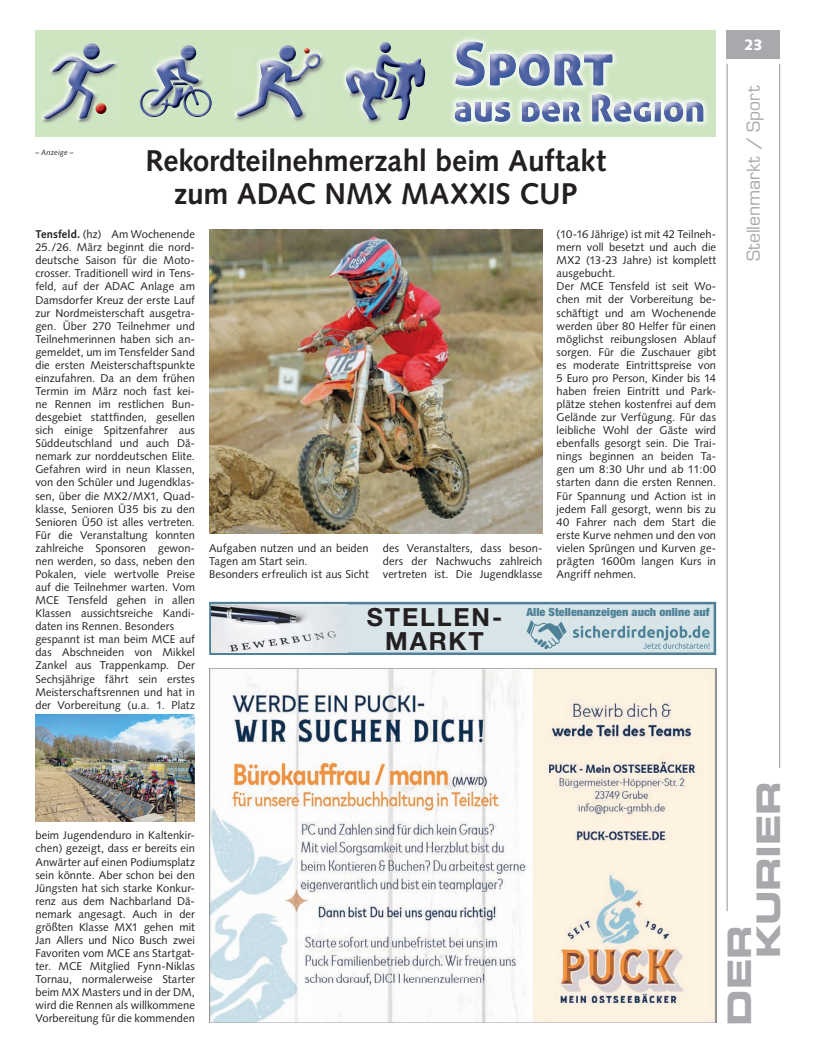
<style>
.page{position:relative;width:819px;height:1053px;background:#fff}
.page>*{position:absolute;margin:0;border:0;box-sizing:border-box;transform-origin:0 0}
.t1{font:32.5px/28.9px "Eurostile LT Std Bold Ex 2";letter-spacing:-.01em;color:#a8a9ad}
.t2{font:700 30px/32.5px "Syntax LT Std";letter-spacing:-.005em;color:#231f20;text-align:center}
.t3{font:700 25px/23.8px "Helvetica Neue";letter-spacing:.075em;color:#231f20;text-align:center}
.t4{font:17.5px "Eurostile LT Std";color:#a8a9ad}
.t5{font:900 15px "Syntax LT Std";color:#fff}
.t6{font:11.25px/13px "Syntax";letter-spacing:.005em;color:#231f20}
.t7{font:900 condensed 11.25px "Helvetica Neue";color:#4e8196;scale:1.08 1}
.t8{font:italic 7.5px "Syntax LT Std";letter-spacing:.015em;color:#231f20}
.s1{font-weight:700}
</style>
<div class="page">
<hr style="left:726px;top:64px;width:1px;height:847px;background:#939598">
<hr style="left:779px;top:64px;width:1px;height:703px;background:#939598">
<div style="left:726px;top:30px;width:54px;height:29px;background:#a8a9ad"></div>
<img style="left:209px;top:668px;width:507px;height:354px">
<div style="left:35px;top:31px;width:681px;height:106px;background:#cde5c1"></div>
<img style="left:451px;top:38px;width:257px;height:88px">
<img style="left:455px;top:41px;width:157px;height:45px">
<img style="left:454px;top:94px;width:249px;height:28px">
<svg style="left:86px;top:43px;width:11px;height:3px"></svg>
<img style="left:83px;top:46px;width:17px;height:4px">
<img style="left:40px;top:50px;width:78px;height:73px">
<img style="left:44px;top:61px;width:70px;height:58px">
<svg style="left:91px;top:66px;width:5px;height:3px"></svg>
<svg style="left:52px;top:57px;width:32px;height:15px"></svg>
<svg style="left:96px;top:103px;width:10px;height:11px"></svg>
<svg style="left:184px;top:45px;width:10px;height:2px"></svg>
<img style="left:181px;top:47px;width:15px;height:6px">
<img style="left:164px;top:53px;width:40px;height:32px">
<img style="left:153px;top:59px;width:46px;height:26px">
<img style="left:149px;top:116px;width:54px;height:1px">
<img style="left:140px;top:85px;width:71px;height:31px">
<img style="left:173px;top:82px;width:16px;height:3px">
<img style="left:236px;top:119px;width:69px;height:3px">
<img style="left:233px;top:51px;width:92px;height:68px">
<img style="left:237px;top:54px;width:83px;height:63px">
<svg style="left:283px;top:45px;width:10px;height:2px"></svg>
<img style="left:279px;top:47px;width:17px;height:15px">
<svg style="left:304px;top:48px;width:15px;height:18px"></svg>
<svg style="left:380px;top:42px;width:11px;height:11px"></svg>
<img style="left:344px;top:66px;width:37px;height:58px">
<img style="left:348px;top:70px;width:15px;height:3px">
<svg style="left:367px;top:115px;width:9px;height:5px"></svg>
<img style="left:346px;top:73px;width:30px;height:42px">
<svg style="left:363px;top:72px;width:13px;height:5px"></svg>
<svg style="left:371px;top:105px;width:3px;height:4px"></svg>
<img style="left:376px;top:54px;width:49px;height:66px">
<svg style="left:209px;top:601px;width:507px;height:54px;background:#c2d1d8"></svg>
<img style="left:35px;top:714px;width:160px;height:107px">
<img style="left:209px;top:229px;width:333px;height:304px">
<p class="t2" style="left:145px;top:145px;width:462px">Rekordteilnehmerzahl beim Auftakt zum ADAC NMX MAXXIS CUP</p>
<p class="t6" style="left:35px;top:228px;width:161px"><span class="s1">Tensfeld.</span> (hz) Am Wochenende<br>25./26. März beginnt die nord&shy;deutsche Saison für die Moto&shy;crosser. Traditionell wird in Tens&shy;feld, auf der ADAC Anlage am<br>Damsdorfer Kreuz der erste Lauf zur Nordmeisterschaft ausgetra&shy;gen. Über 270 Teilnehmer und<br>Teilnehmerinnen haben sich an&shy;gemeldet, um im Tensfelder Sand die ersten Meisterschaftspunkte einzufahren. Da an dem frühen<br>Termin im März noch fast kei&shy;ne Rennen im restlichen Bun&shy;desgebiet stattfinden, gesellen sich einige Spitzenfahrer aus<br>Süddeutschland und auch Dä&shy;nemark zur norddeutschen Elite.<br>Gefahren wird in neun Klassen, von den Schüler und Jugendklas&shy;sen, über die MX2/MX1, Quad&shy;klasse, Senioren Ü35 bis zu den<br>Senioren Ü50 ist alles vertreten.<br>Für die Veranstaltung konnten zahlreiche Sponsoren gewon&shy;nen werden, so dass, neben den<br>Pokalen, viele wertvolle Preise auf die Teilnehmer warten. Vom<br>MCE Tensfeld gehen in allen<br>Klassen aussichtsreiche Kandi&shy;daten ins Rennen. Besonders gespannt ist man beim MCE auf das Abschneiden von Mikkel<br>Zankel aus Trappenkamp. Der<br>Sechsjährige fährt sein erstes<br>Meisterschaftsrennen und hat in der Vorbereitung (u.a. 1. Platz</p>
<p class="t8" style="left:35px;top:147px;width:40px">– Anzeige –</p>
<p class="t6" style="left:556px;top:228px;width:161px">(10-16 Jährige) ist mit 42 Teilneh&shy;mern voll besetzt und auch die<br>MX2 (13-23 Jahre) ist komplett ausgebucht.<br>Der MCE Tensfeld ist seit Wo&shy;chen mit der Vorbereitung be&shy;schäftigt und am Wochenende werden über 80 Helfer für einen möglichst reibungslosen Ablauf sorgen. Für die Zuschauer gibt es moderate Eintrittspreise von<br>5 Euro pro Person, Kinder bis 14 haben freien Eintritt und Park&shy;plätze stehen kostenfrei auf dem<br>Gelände zur Verfügung. Für das leibliche Wohl der Gäste wird ebenfalls gesorgt sein. Die Trai&shy;nings beginnen an beiden Ta&shy;gen um 8:30 Uhr und ab 11:00 starten dann die ersten Rennen.<br>Für Spannung und Action ist in jedem Fall gesorgt, wenn bis zu<br>40 Fahrer nach dem Start die erste Kurve nehmen und den von vielen Sprüngen und Kurven ge&shy;prägten 1600m langen Kurs in<br>Angriff nehmen.</p>
<p class="t6" style="left:209px;top:541px;width:161px">Aufgaben nutzen und an beiden<br>Tagen am Start sein.<br>Besonders erfreulich ist aus Sicht</p>
<p class="t6" style="left:383px;top:541px;width:161px;text-align:justify">des Veranstalters, dass beson&shy;ders der Nachwuchs zahlreich vertreten ist. Die Jugendklasse</p>
<p class="t3" style="left:367px;top:604px;width:137px">STELLEN-<br>MARKT</p>
<p class="t7" style="left:526px;top:605px;width:171px">Alle Stellenanzeigen auch online auf</p>
<p class="t5" style="left:744px;top:36px;width:20px">23</p>
<p class="t4" style="left:743px;top:261px;width:177px;rotate:-90deg">Stellenmarkt / Sport</p>
<p class="t6" style="left:35px;top:828px;width:161px;text-align:justify">beim Jugendenduro in Kaltenkir&shy;chen) gezeigt, dass er bereits ein Anwärter auf einen Podiumsplatz sein könnte. Aber schon bei den Jüngsten hat sich starke Konkur&shy;renz aus dem Nachbarland Dä&shy;nemark angesagt. Auch in der größten Klasse MX1 gehen mit Jan Allers und Nico Busch zwei Favoriten vom MCE ans Startgat&shy;ter. MCE Mitglied Fynn-Niklas Tornau, normalerweise Starter beim MX Masters und in der DM, wird die Rennen als willkommene Vorbereitung für die kommenden</p>
<p class="t1" style="left:724px;top:958px;width:179px;text-indent:-67px;rotate:-90deg">DER<br>KURIER</p>
</div>
